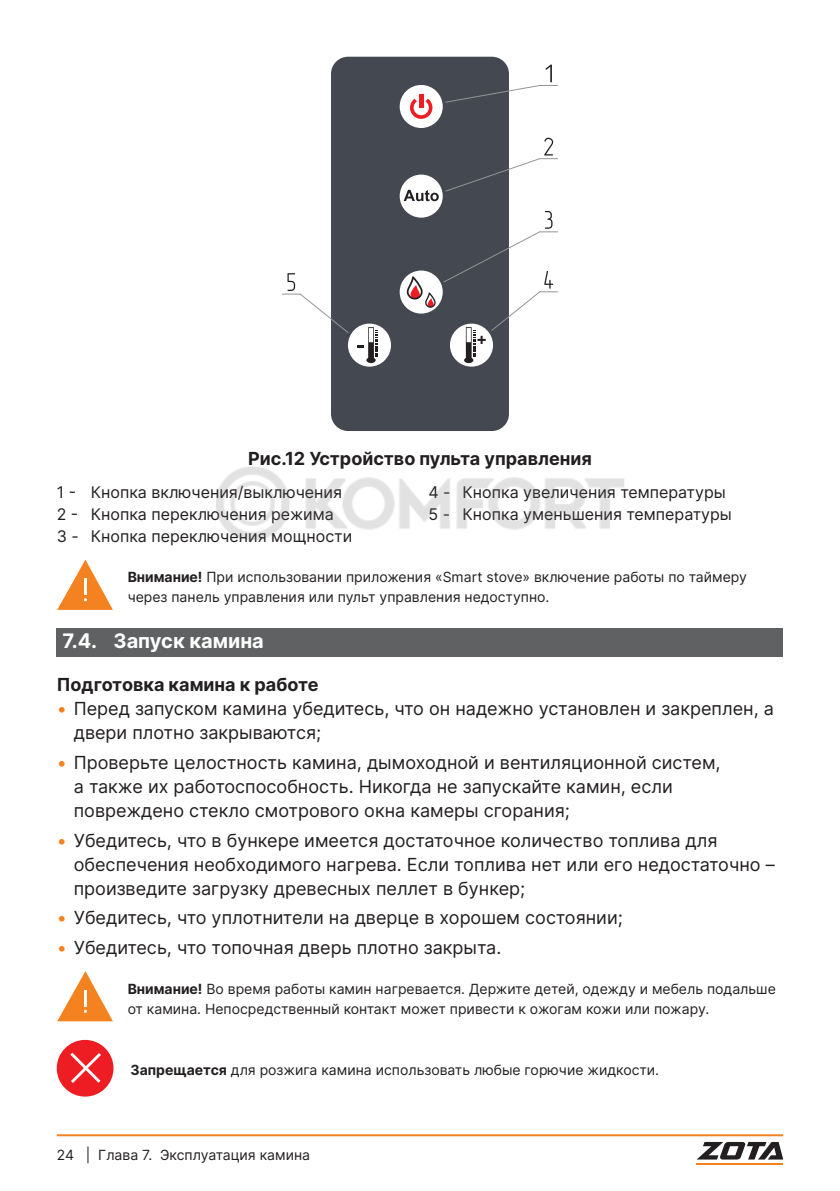
<style>
.page{position:relative;width:840px;height:1191px;background:#fff}
.page>*{position:absolute;margin:0;border:0;box-sizing:border-box;transform-origin:0 0}
.t1{font:700 20px "Inter";color:#fff}
.t2{font:18px/24px "Inter";color:#231f20}
.t3{font:700 18px "Inter";color:#231f20}
.t4{font:16px/22px "Inter";color:#231f20}
.t5{font:14px/20px "Inter";color:#231f20}
.s1{font-weight:700}
.s2{color:#f58220}
</style>
<div class="page">
<hr style="left:57px;top:1134px;width:725px;height:2px;background:#f58220">
<svg style="left:697px;top:1142px;width:85px;height:17px"></svg>
<hr style="left:696px;top:1163px;width:86px;height:1px;background:#f58220">
<svg style="left:57px;top:971px;width:56px;height:50px"></svg>
<svg style="left:57px;top:559px;width:56px;height:51px"></svg>
<div style="left:57px;top:628px;width:725px;height:29px;background:#5f6162"></div>
<svg style="left:57px;top:1040px;width:56px;height:56px"></svg>
<div style="left:331px;top:57px;width:177px;height:374px;background:#434851;border-radius:17px"></div>
<div style="left:399px;top:85px;width:43px;height:43px;background:#fff;border-radius:50%"></div>
<div style="left:399px;top:175px;width:43px;height:43px;background:#fff;border-radius:50%"></div>
<div style="left:399px;top:270px;width:43px;height:43px;background:#fff;border-radius:50%"></div>
<div style="left:348px;top:323px;width:43px;height:44px;background:#fff;border-radius:50%"></div>
<svg style="left:449px;top:323px;width:43px;height:44px"></svg>
<svg style="left:403px;top:190px;width:35px;height:11px"></svg>
<svg style="left:357px;top:327px;width:20px;height:36px"></svg>
<hr style="left:419px;top:94px;width:4px;height:13px;background:#ee1d23">
<svg style="left:410px;top:99px;width:22px;height:20px"></svg>
<svg style="left:406px;top:276px;width:29px;height:32px"></svg>
<svg style="left:282px;top:273px;width:66px;height:60px"></svg>
<svg style="left:443px;top:211px;width:114px;height:152px"></svg>
<svg style="left:445px;top:138px;width:112px;height:54px"></svg>
<svg style="left:445px;top:65px;width:112px;height:38px"></svg>
<img style="left:216px;top:467px;width:409px;height:73px">
<p class="t3" style="left:248px;top:446px;width:345px">Рис.12 Устройство пульта управления</p>
<p class="t4" style="left:57px;top:481px;width:297px">1 - Кнопка включения/выключения<br>2 - Кнопка переключения режима<br>3 - Кнопка переключения мощности</p>
<p class="t4" style="left:428px;top:481px;width:305px">4 - Кнопка увеличения температуры<br>5 - Кнопка уменьшения температуры</p>
<p class="t5" style="left:128px;top:567px;width:620px"><span class="s1">Внимание!</span> При использовании приложения «Smart stove» включение работы по таймеру через панель управления или пульт управления недоступно.</p>
<p class="t1" style="left:62px;top:626px;width:203px">7.4. Запуск камина</p>
<p class="t3" style="left:57px;top:671px;width:263px">Подготовка камина к работе</p>
<p class="t2" style="left:74px;top:696px;width:701px;text-indent:-17px"><span class="s2">•</span> Перед запуском камина убедитесь, что он надежно установлен и закреплен, а двери плотно закрываются;</p>
<p class="t2" style="left:74px;top:750px;width:648px;text-indent:-17px"><span class="s2">•</span> Проверьте целостность камина, дымоходной и вентиляционной систем, а также их работоспособность. Никогда не запускайте камин, если повреждено стекло смотрового окна камеры сгорания;</p>
<p class="t2" style="left:74px;top:827px;width:702px;text-indent:-17px"><span class="s2">•</span> Убедитесь, что в бункере имеется достаточное количество топлива для обеспечения необходимого нагрева. Если топлива нет или его недостаточно – произведите загрузку древесных пеллет в бункер;</p>
<p class="t2" style="left:57px;top:905px;width:567px"><span class="s2">•</span> Убедитесь, что уплотнители на дверце в хорошем состоянии;</p>
<p class="t2" style="left:57px;top:935px;width:446px"><span class="s2">•</span> Убедитесь, что топочная дверь плотно закрыта.</p>
<p class="t5" style="left:128px;top:978px;width:649px"><span class="s1">Внимание!</span> Во время работы камин нагревается. Держите детей, одежду и мебель подальше от камина. Непосредственный контакт может привести к ожогам кожи или пожару.</p>
<p class="t5" style="left:130px;top:1059px;width:529px"><span class="s1">Запрещается</span> для розжига камина использовать любые горючие жидкости.</p>
<p class="t5" style="left:57px;top:1144px;width:255px">24 | Глава 7. Эксплуатация камина</p>
</div>
